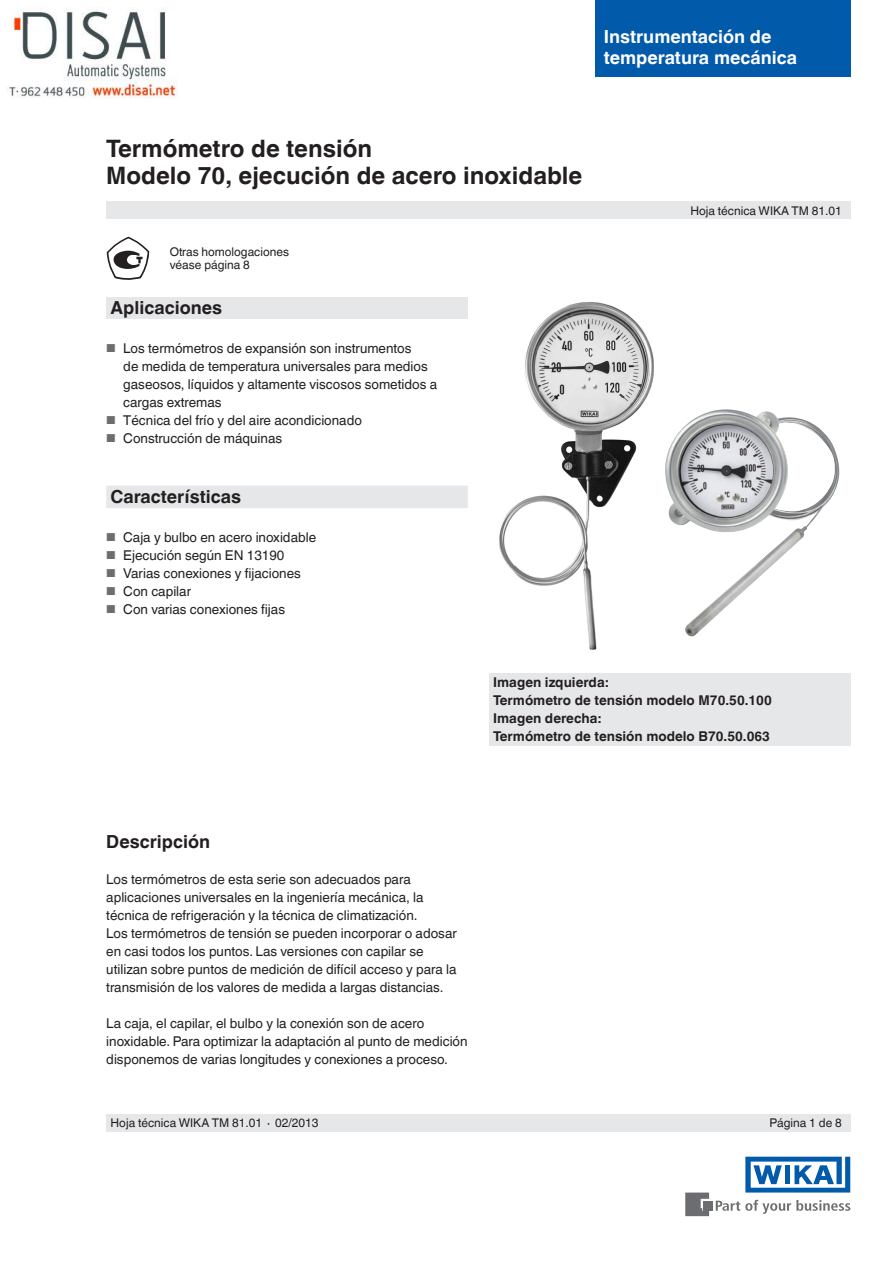
<style>
.page{position:relative;width:893px;height:1263px;background:#fff}
.page>*{position:absolute;margin:0;border:0;box-sizing:border-box;transform-origin:0 0}
.t1{font:700 24px/27px "Helvetica World";color:#231f20}
.t2{font:700 18px "Helvetica World";color:#231f20}
.t3{font:700 18px/21px "Helvetica World";color:#fff}
.t4{font:13.5px/18px "Helvetica World";color:#231f20}
.t5{font:700 13.5px/18px "Helvetica World";color:#231f20}
.t6{font:12px/13.5px "Helvetica World";color:#231f20}
.s1{font-size:11.55px;color:#6c6d70}
</style>
<div class="page">
<div style="left:106px;top:298px;width:362px;height:21px;background:#e6e7e9"></div>
<svg style="left:716px;top:1200px;width:134px;height:14px"></svg>
<div style="left:703px;top:1201px;width:9px;height:9px;background:#6c6d70"></div>
<svg style="left:685px;top:1192px;width:24px;height:24px"></svg>
<svg style="left:745px;top:1157px;width:105px;height:35px"></svg>
<div style="left:106px;top:202px;width:744px;height:17px;background:#e6e7e9"></div>
<div style="left:106px;top:1114px;width:744px;height:17px;background:#e6e7e9"></div>
<div style="left:595px;top:0;width:255px;height:77px;background:#015aaa"></div>
<svg style="left:107px;top:237px;width:42px;height:43px"></svg>
<img style="left:498px;top:302px;width:156px;height:348px">
<img style="left:665px;top:409px;width:174px;height:227px">
<div style="left:489px;top:673px;width:361px;height:72px;background:#e6e7e9"></div>
<div style="left:106px;top:486px;width:362px;height:22px;background:#e6e7e9"></div>
<img style="left:9px;top:8px;width:169px;height:90px">
<h2 class="t3" style="left:604px;top:26px;width:195px">Instrumentación de temperatura mecánica</h2>
<h1 class="t1" style="left:106px;top:135px;width:478px">Termómetro de tensión<br>Modelo 70, ejecución de acero inoxidable</h1>
<p class="t6" style="left:170px;top:245px;width:121px">Otras homologaciones véase página 8</p>
<h2 class="t2" style="left:111px;top:297px;width:113px">Aplicaciones</h2>
<p class="t4" style="left:123px;top:339px;width:315px;text-indent:-17px"><span class="s1">■</span> Los termómetros de expansión son instrumentos<br>de medida de temperatura universales para medios gaseosos, líquidos y altamente viscosos sometidos a cargas extremas</p>
<p class="t4" style="left:106px;top:411px;width:257px"><span class="s1">■</span> Técnica del frío y del aire acondicionado</p>
<p class="t4" style="left:106px;top:429px;width:177px"><span class="s1">■</span> Construcción de máquinas</p>
<h2 class="t2" style="left:111px;top:486px;width:132px">Características</h2>
<p class="t4" style="left:106px;top:528px;width:211px"><span class="s1">■</span> Caja y bulbo en acero inoxidable</p>
<p class="t4" style="left:106px;top:546px;width:180px"><span class="s1">■</span> Ejecución según EN 13190</p>
<p class="t4" style="left:106px;top:564px;width:196px"><span class="s1">■</span> Varias conexiones y fijaciones</p>
<p class="t4" style="left:106px;top:582px;width:86px"><span class="s1">■</span> Con capilar</p>
<p class="t4" style="left:106px;top:600px;width:180px"><span class="s1">■</span> Con varias conexiones fijas</p>
<p class="t6" style="left:690px;top:204px;width:153px">Hoja técnica WIKA TM 81.01</p>
<p class="t5" style="left:493px;top:673px;width:280px">Imagen izquierda:<br>Termómetro de tensión modelo M70.50.100<br>Imagen derecha:<br>Termómetro de tensión modelo B70.50.063</p>
<h2 class="t2" style="left:106px;top:832px;width:105px">Descripción</h2>
<p class="t4" style="left:106px;top:871px;width:352px">Los termómetros de esta serie son adecuados para aplicaciones universales en la ingeniería mecánica, la técnica de refrigeración y la técnica de climatización.<br>Los termómetros de tensión se pueden incorporar o adosar en casi todos los puntos. Las versiones con capilar se utilizan sobre puntos de medición de difícil acceso y para la transmisión de los valores de medida a largas distancias.</p>
<p class="t4" style="left:106px;top:1015px;width:363px">La caja, el capilar, el bulbo y la conexión son de acero inoxidable. Para optimizar la adaptación al punto de medición disponemos de varias longitudes y conexiones a proceso.</p>
<p class="t6" style="left:111px;top:1116px;width:209px">Hoja técnica WIKA TM 81.01 ∙ 02/2013</p>
<p class="t6" style="left:769px;top:1116px;width:74px">Página 1 de 8</p>
</div>
